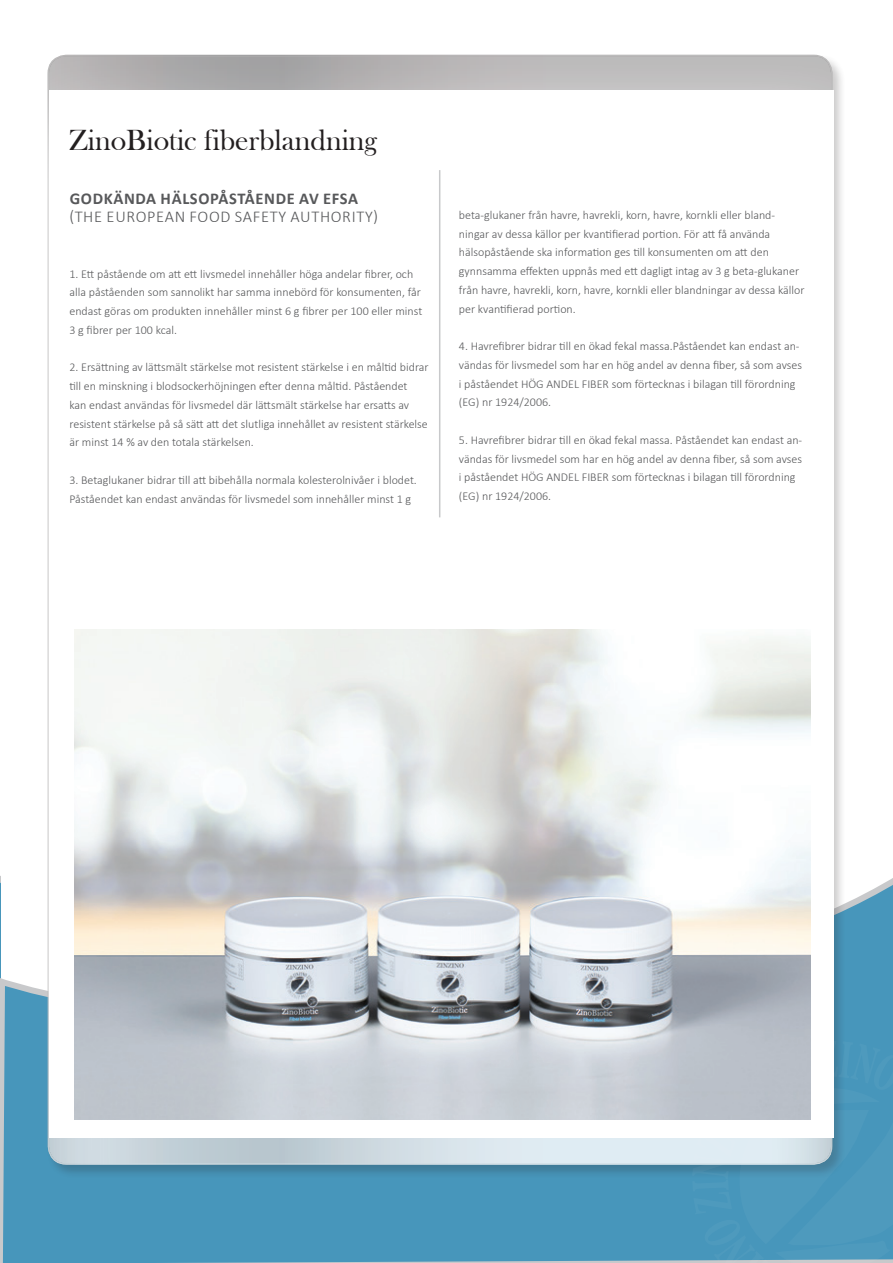
<style>
.page{position:relative;width:893px;height:1263px;background:#fff}
.page>*{position:absolute;margin:0;border:0;box-sizing:border-box;transform-origin:0 0}
.t1{font:30px "Bask Old Face";color:#231f20}
.t2{font:300 16.5px/18px "Calibri";letter-spacing:.04em;color:#57585a}
.t3{font:300 12px/18.8px "Calibri";color:#57585a}
.s1{font-weight:700}
</style>
<div class="page">
<svg style="left:0;top:876px;width:893px;height:387px;background:#559dbf"></svg>
<div style="left:46px;top:53px;width:800px;height:1126px;background:#231f20;opacity:.29"></div>
<div style="left:36px;top:49px;width:797px;height:1118px;background:#231f20;opacity:.37"></div>
<div style="left:49px;top:90px;width:785px;height:1048px;background:#fff"></div>
<svg style="left:692px;top:1039px;width:201px;height:224px;background:#72adc8"></svg>
<hr style="left:439px;top:170px;width:1px;height:347px;background:#c8c9cb">
<img style="left:75px;top:630px;width:736px;height:490px">
<p class="t1" style="left:69px;top:124px;width:309px">ZinoBiotic fiberblandning</p>
<p class="t2" style="left:69px;top:189px;width:310px"><span class="s1">GODKÄNDA HÄLSOPÅSTÅENDE AV EFSA </span>(THE EUROPEAN FOOD SAFETY AUTHORITY)</p>
<p class="t3" style="left:69px;top:264px;width:354px">1. Ett påstående om att ett livsmedel innehåller höga andelar fibrer, och alla påståenden som sannolikt har samma innebörd för konsumenten, får endast göras om produkten innehåller minst 6 g fibrer per 100 eller minst 3 g fibrer per 100 kcal.</p>
<p class="t3" style="left:69px;top:358px;width:361px">2. Ersättning av lättsmält stärkelse mot resistent stärkelse i en måltid bidrar till en minskning i blodsockerhöjningen efter denna måltid. Påståendet<br>kan endast användas för livsmedel där lättsmält stärkelse har ersatts av resistent stärkelse på så sätt att det slutliga innehållet av resistent stärkelse är minst 14 % av den totala stärkelsen.</p>
<p class="t3" style="left:69px;top:470px;width:349px">3. Betaglukaner bidrar till att bibehålla normala kolesterolnivåer i blodet.</p>
<p class="t3" style="left:69px;top:489px;width:343px">Påståendet kan endast användas för livsmedel som innehåller minst 1 g</p>
<p class="t3" style="left:459px;top:205px;width:347px">beta-glukaner från havre, havrekli, korn, havre, kornkli eller bland&shy;ningar av dessa källor per kvantifierad portion. För att få använda hälsopåstående ska information ges till konsumenten om att den gynnsamma effekten uppnås med ett dagligt intag av 3 g beta-glukaner från havre, havrekli, korn, havre, kornkli eller blandningar av dessa källor per kvantifierad portion.</p>
<p class="t3" style="left:459px;top:337px;width:345px">4. Havrefibrer bidrar till en ökad fekal massa.Påståendet kan endast an&shy;vändas för livsmedel som har en hög andel av denna fiber, så som avses i påståendet HÖG ANDEL FIBER som förtecknas i bilagan till förordning (EG) nr 1924/2006.</p>
<p class="t3" style="left:459px;top:430px;width:345px">5. Havrefibrer bidrar till en ökad fekal massa. Påståendet kan endast an&shy;vändas för livsmedel som har en hög andel av denna fiber, så som avses i påståendet HÖG ANDEL FIBER som förtecknas i bilagan till förordning (EG) nr 1924/2006.</p>
</div>
